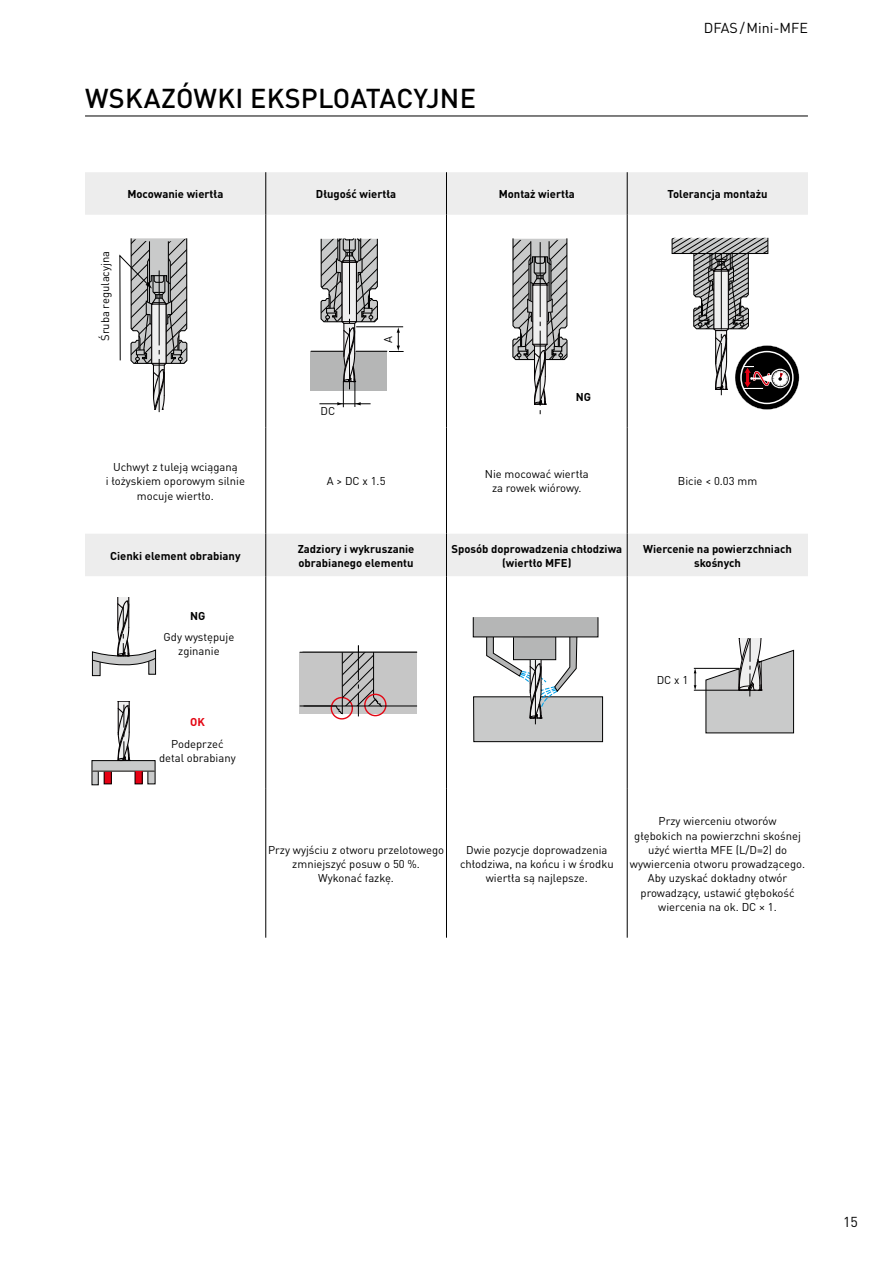
<style>
.page{position:relative;width:893px;height:1263px;background:#fff}
.page>*{position:absolute;margin:0;border:0;box-sizing:border-box;transform-origin:0 0}
.MHG_Subline_18_24pt{font:500 27px "DIN Pro";letter-spacing:.01em;color:#000}
.t1{font:14.25px "DIN Pro";color:#000}
.MHG_Table_center_ali{font:11.25px/14.2px "DIN Pro";color:#000;text-align:center}
.MHG_Table_center_ali-2{font:700 11.25px/14.2px "DIN Pro";color:#000;text-align:center}
.MHG_Table_left_align{font:11.25px "DIN Pro";color:#000}
.MHG_Table_center_ali-3{font:700 11.25px "DIN Pro";color:#e30613}
</style>
<div class="page">
<div style="left:85px;top:172px;width:723px;height:43px;background:#ededed"></div>
<div style="left:85px;top:534px;width:723px;height:42px;background:#ededed"></div>
<hr style="left:265px;top:172px;width:1px;height:43px;background:#000">
<hr style="left:446px;top:172px;width:1px;height:43px;background:#000">
<hr style="left:627px;top:172px;width:1px;height:43px;background:#000">
<hr style="left:265px;top:215px;width:1px;height:212px;background:#000">
<hr style="left:446px;top:215px;width:1px;height:212px;background:#000">
<hr style="left:627px;top:215px;width:1px;height:212px;background:#000">
<hr style="left:265px;top:427px;width:1px;height:107px;background:#000">
<hr style="left:446px;top:427px;width:1px;height:107px;background:#000">
<hr style="left:627px;top:427px;width:1px;height:107px;background:#000">
<hr style="left:265px;top:534px;width:1px;height:42px;background:#000">
<hr style="left:446px;top:534px;width:1px;height:42px;background:#000">
<hr style="left:627px;top:534px;width:1px;height:42px;background:#000">
<hr style="left:265px;top:576px;width:1px;height:213px;background:#000">
<hr style="left:446px;top:576px;width:1px;height:213px;background:#000">
<hr style="left:627px;top:576px;width:1px;height:213px;background:#000">
<hr style="left:265px;top:789px;width:1px;height:149px;background:#000">
<hr style="left:446px;top:789px;width:1px;height:149px;background:#000">
<hr style="left:627px;top:789px;width:1px;height:149px;background:#000">
<div style="left:311px;top:351px;width:76px;height:40px;background:#b5b6b6"></div>
<hr style="left:311px;top:351px;width:33px;height:1px;background:#000">
<hr style="left:356px;top:351px;width:31px;height:1px;background:#000">
<hr style="left:356px;top:326px;width:47px;height:1px;background:#000">
<svg style="left:389px;top:327px;width:15px;height:25px"></svg>
<hr style="left:319px;top:403px;width:52px;height:1px;background:#000">
<svg style="left:320px;top:238px;width:58px;height:169px"></svg>
<svg style="left:119px;top:238px;width:69px;height:174px"></svg>
<svg style="left:512px;top:238px;width:56px;height:176px"></svg>
<svg style="left:671px;top:237px;width:128px;height:173px"></svg>
<svg style="left:92px;top:597px;width:65px;height:79px"></svg>
<svg style="left:91px;top:702px;width:65px;height:83px"></svg>
<div style="left:474px;top:697px;width:129px;height:45px;background:#c9caca"></div>
<div style="left:473px;top:696px;width:130px;height:46px;border:1px solid #000"></div>
<div style="left:473px;top:617px;width:125px;height:20px;background:#b5b6b6"></div>
<svg style="left:486px;top:636px;width:92px;height:88px"></svg>
<hr style="left:694px;top:668px;width:45px;height:1px;background:#000">
<svg style="left:694px;top:668px;width:2px;height:22px"></svg>
<hr style="left:694px;top:690px;width:45px;height:1px;background:#000">
<svg style="left:705px;top:639px;width:89px;height:95px"></svg>
<div style="left:300px;top:652px;width:117px;height:62px;background:#c6c6c6"></div>
<hr style="left:300px;top:652px;width:117px;height:1px;background:#000">
<div style="left:331px;top:697px;width:22px;height:22px;border:1px solid #e30613;border-radius:50%"></div>
<div style="left:364px;top:694px;width:23px;height:22px;border:1px solid #e30613;border-radius:50%"></div>
<svg style="left:299px;top:645px;width:87px;height:71px"></svg>
<hr style="left:303px;top:705px;width:114px;height:1px;background:#000">
<hr style="left:85px;top:116px;width:723px;height:1px;background:#000">
<p class="MHG_Subline_18_24pt" style="left:85px;top:77px;width:392px">WSKAZÓWKI EKSPLOATACYJNE</p>
<p class="t1" style="left:704px;top:17px;width:106px">DFAS/Mini-MFE</p>
<p class="MHG_Table_center_ali-2" style="left:127px;top:186px;width:97px">Mocowanie wiertła</p>
<p class="MHG_Table_center_ali-2" style="left:316px;top:186px;width:82px">Długość wiertła</p>
<p class="MHG_Table_center_ali-2" style="left:499px;top:186px;width:78px">Montaż wiertła</p>
<p class="MHG_Table_center_ali-2" style="left:667px;top:186px;width:102px">Tolerancja montażu</p>
<p class="MHG_Table_center_ali" style="left:97px;top:341px;width:92px;rotate:-90deg">Śruba regulacyjna</p>
<p class="MHG_Table_left_align" style="left:321px;top:402px;width:16px">DC</p>
<p class="MHG_Table_center_ali" style="left:380px;top:343px;width:8px;rotate:-90deg">A</p>
<p class="MHG_Table_center_ali-2" style="left:576px;top:389px;width:17px">NG</p>
<p class="MHG_Table_center_ali" style="left:106px;top:459px;width:141px">Uchwyt z tuleją wciąganą<br>i łożyskiem oporowym silnie mocuje wiertło.</p>
<p class="MHG_Table_center_ali" style="left:327px;top:473px;width:60px">A &gt; DC x 1.5</p>
<p class="MHG_Table_center_ali" style="left:485px;top:466px;width:106px">Nie mocować wiertła za rowek wiórowy.</p>
<p class="MHG_Table_center_ali" style="left:678px;top:473px;width:81px">Bicie &lt; 0.03 mm</p>
<p class="MHG_Table_center_ali-2" style="left:110px;top:547px;width:132px">Cienki element obrabiany</p>
<p class="MHG_Table_center_ali-2" style="left:298px;top:540px;width:118px;text-align:left">Zadziory i wykruszanie obrabianego elementu</p>
<p class="MHG_Table_center_ali-2" style="left:451px;top:540px;width:172px">Sposób doprowadzenia chłodziwa (wiertło MFE)</p>
<p class="MHG_Table_center_ali-2" style="left:643px;top:540px;width:150px">Wiercenie na powierzchniach skośnych</p>
<p class="MHG_Table_center_ali-2" style="left:190px;top:607px;width:17px">NG</p>
<p class="MHG_Table_center_ali" style="left:164px;top:629px;width:72px">Gdy występuje</p>
<p class="MHG_Table_center_ali" style="left:178px;top:643px;width:43px">zginanie</p>
<p class="MHG_Table_center_ali-3" style="left:190px;top:712px;width:16px">OK</p>
<p class="MHG_Table_center_ali" style="left:171px;top:735px;width:54px">Podeprzeć</p>
<p class="MHG_Table_center_ali" style="left:159px;top:750px;width:78px">detal obrabiany</p>
<p class="MHG_Table_center_ali" style="left:657px;top:671px;width:33px">DC x 1</p>
<p class="MHG_Table_center_ali" style="left:268px;top:841px;width:178px">Przy wyjściu z otworu przelotowego zmniejszyć posuw o 50 %.</p>
<p class="MHG_Table_center_ali" style="left:318px;top:870px;width:77px">Wykonać fazkę.</p>
<p class="MHG_Table_center_ali" style="left:460px;top:841px;width:155px">Dwie pozycje doprowadzenia chłodziwa, na końcu i w środku wiertła są najlepsze.</p>
<p class="MHG_Table_center_ali" style="left:630px;top:813px;width:177px">Przy wierceniu otworów<br>głębokich na powierzchni skośnej użyć wiertła MFE (L/D=2) do wywiercenia otworu prowadzącego.</p>
<p class="MHG_Table_center_ali" style="left:640px;top:870px;width:156px">Aby uzyskać dokładny otwór prowadzący, ustawić głębokość wiercenia na ok. DC × 1.</p>
<p class="t1" style="left:843px;top:1210px;width:16px">15</p>
</div>
